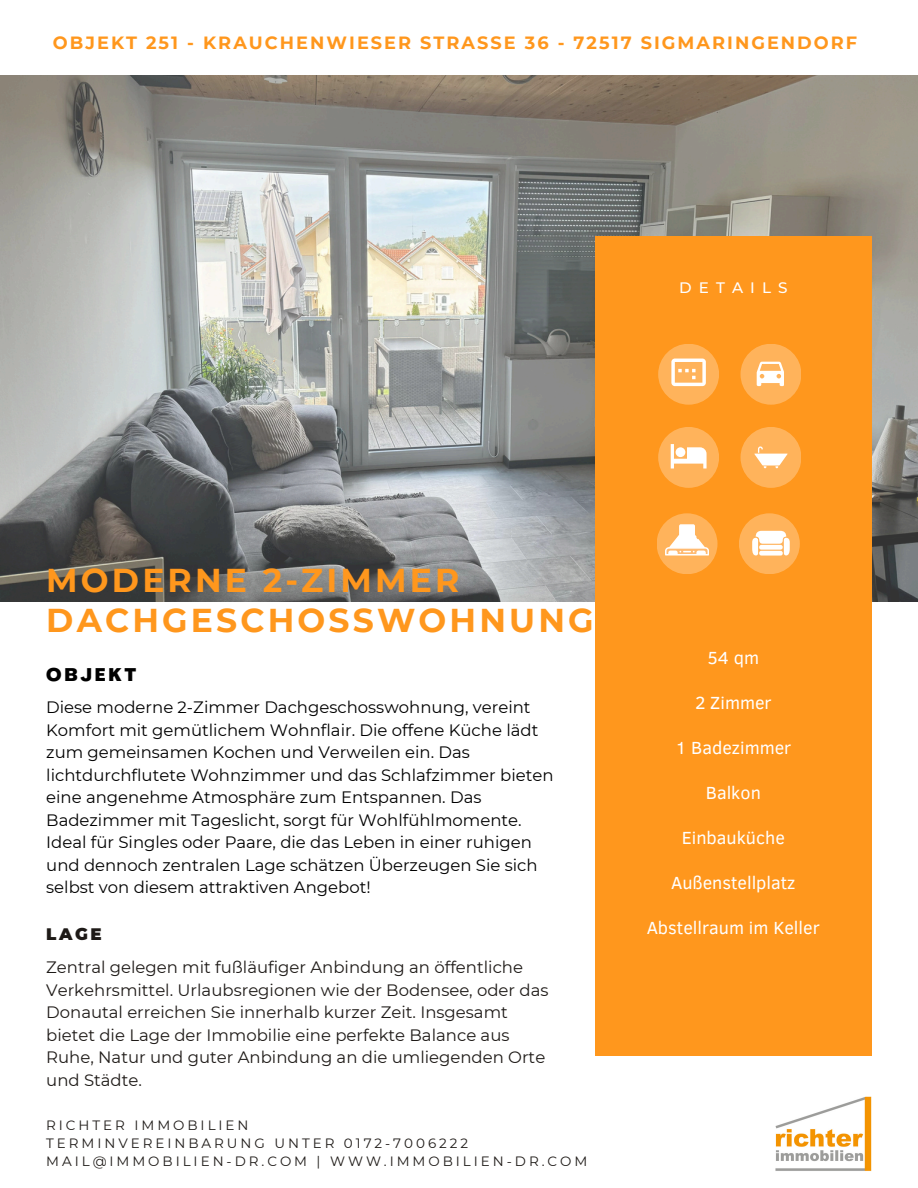
<style>
.page{position:relative;width:918px;height:1188px;background:#fff}
.page>*{position:absolute;margin:0;border:0;box-sizing:border-box;transform-origin:0 0}
.t1{font:700 33px/39.3px "Montserrat";letter-spacing:.095em;color:#ff971d}
.t2{font:18px "Clear Sans";color:#fff}
.t3{font:800 18px "Agrandir";letter-spacing:.155em;color:#000}
.t4{font:700 17.7px "Montserrat";letter-spacing:.115em;color:#ff971d}
.t5{font:900 16.65px "Montserrat";color:#1e1a17}
.t6{font:16.5px/22.5px "Montserrat";color:#000}
.t7{font:16.5px/22.5px "Montserrat";color:#1e1a17}
.t8{font:500 15.15px "Montserrat";letter-spacing:.465em;color:#fff}
.t9{font:13.5px "Montserrat";letter-spacing:.22em;color:#1e1a17}
</style>
<div class="page">
<img style="left:0;top:76px;width:918px;height:525px">
<div style="left:595px;top:236px;width:277px;height:819px;background:#ff971d"></div>
<div style="left:741px;top:344px;width:60px;height:61px;background:#ffb35b;border-radius:50%"></div>
<svg style="left:757px;top:362px;width:27px;height:24px"></svg>
<div style="left:658px;top:427px;width:61px;height:61px;background:#ffb35b;border-radius:50%"></div>
<svg style="left:671px;top:444px;width:36px;height:25px"></svg>
<div style="left:741px;top:427px;width:60px;height:61px;background:#ffb35b;border-radius:50%"></div>
<svg style="left:754px;top:446px;width:34px;height:22px"></svg>
<div style="left:739px;top:513px;width:61px;height:61px;background:#ffb35b;border-radius:50%"></div>
<svg style="left:752px;top:531px;width:38px;height:25px"></svg>
<div style="left:658px;top:344px;width:61px;height:61px;background:#ffb35b;border-radius:50%"></div>
<svg style="left:671px;top:359px;width:35px;height:27px"></svg>
<div style="left:657px;top:513px;width:61px;height:61px;background:#ffb35b;border-radius:50%"></div>
<svg style="left:665px;top:524px;width:44px;height:32px"></svg>
<img style="left:776px;top:1097px;width:95px;height:74px">
<p class="t4" style="left:53px;top:32px;width:806px">OBJEKT 251 - KRAUCHENWIESER STRASSE 36 - 72517 SIGMARINGENDORF</p>
<p class="t8" style="left:679px;top:278px;width:110px">DETAILS</p>
<p class="t1" style="left:46px;top:561px;width:549px">MODERNE 2-ZIMMER<br>DACHGESCHOSSWOHNUNG</p>
<p class="t3" style="left:46px;top:667px;width:91px">OBJEKT</p>
<p class="t6" style="left:46px;top:696px;width:509px">Diese moderne 2-Zimmer Dachgeschosswohnung, vereint Komfort mit gemütlichem Wohnflair. Die offene Küche lädt zum gemeinsamen Kochen und Verweilen ein. Das lichtdurchflutete Wohnzimmer und das Schlafzimmer bieten eine angenehme Atmosphäre zum Entspannen. Das Badezimmer mit Tageslicht, sorgt für Wohlfühlmomente.<br>Ideal für Singles oder Paare, die das Leben in einer ruhigen und dennoch zentralen Lage schätzen Überzeugen Sie sich selbst von diesem attraktiven Angebot!</p>
<p class="t5" style="left:46px;top:924px;width:57px">LAGE</p>
<p class="t7" style="left:46px;top:956px;width:504px">Zentral gelegen mit fußläufiger Anbindung an öffentliche Verkehrsmittel. Urlaubsregionen wie der Bodensee, oder das Donautal erreichen Sie innerhalb kurzer Zeit. Insgesamt bietet die Lage der Immobilie eine perfekte Balance aus Ruhe, Natur und guter Anbindung an die umliegenden Orte und Städte.</p>
<h3 class="t9" style="left:46px;top:1117px;width:204px">RICHTER IMMOBILIEN</h3>
<p class="t9" style="left:46px;top:1135px;width:423px">TERMINVEREINBARUNG UNTER 0172-7006222</p>
<p class="t9" style="left:46px;top:1153px;width:543px">MAIL@IMMOBILIEN-DR.COM | WWW.IMMOBILIEN-DR.COM</p>
<p class="t2" style="left:707px;top:644px;width:53px">54 qm</p>
<p class="t2" style="left:695px;top:689px;width:78px">2 Zimmer</p>
<p class="t2" style="left:675px;top:734px;width:117px">1 Badezimmer</p>
<p class="t2" style="left:706px;top:779px;width:57px">Balkon</p>
<p class="t2" style="left:682px;top:824px;width:105px">Einbauküche</p>
<p class="t2" style="left:671px;top:869px;width:126px">Außenstellplatz</p>
<p class="t2" style="left:647px;top:914px;width:175px">Abstellraum im Keller</p>
</div>
